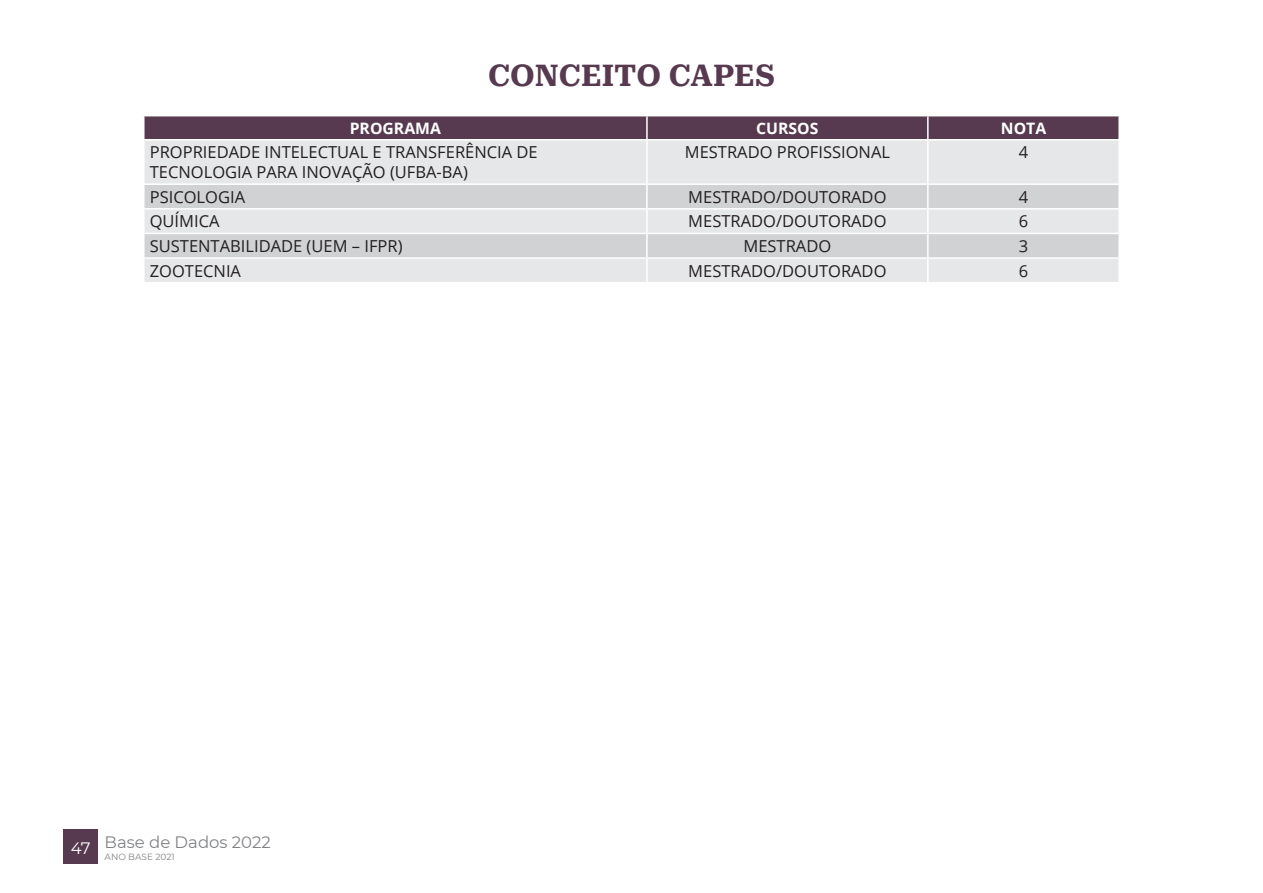
<style>
.page{position:relative;width:1263px;height:893px;background:#fff}
.page>*{position:absolute;margin:0;border:0;box-sizing:border-box;transform-origin:0 0}
.Título-Big_21222{font:700 30px "Roboto Serif";color:#573a50}
.t1{font:16.5px/19.8px "Open Sans";color:#231f20}
.t2{font:16.5px "Montserrat";color:#808285}
.Body_tabela_2_HEADER{font:700 15.75px "Open Sans";color:#fff}
.t3{font:9px "Montserrat";color:#808285}
.s1{color:#fff}
</style>
<div class="page">
<div style="left:64px;top:829px;width:34px;height:34px;background:#573a50"></div>
<div style="left:144px;top:141px;width:974px;height:141px;background:#e6e7e9"></div>
<svg style="left:144px;top:185px;width:974px;height:72px;fill:#d1d2d4"></svg>
<hr style="left:646px;top:141px;width:2px;height:42px;background:#fff">
<hr style="left:927px;top:141px;width:1px;height:42px;background:#fff">
<hr style="left:143px;top:183px;width:504px;height:2px;background:#fff">
<hr style="left:647px;top:183px;width:281px;height:2px;background:#fff">
<hr style="left:646px;top:185px;width:2px;height:23px;background:#fff">
<hr style="left:928px;top:183px;width:192px;height:2px;background:#fff">
<hr style="left:143px;top:208px;width:504px;height:2px;background:#fff">
<hr style="left:647px;top:208px;width:281px;height:2px;background:#fff">
<hr style="left:646px;top:210px;width:2px;height:23px;background:#fff">
<hr style="left:928px;top:208px;width:192px;height:2px;background:#fff">
<hr style="left:143px;top:233px;width:504px;height:1px;background:#fff">
<hr style="left:647px;top:233px;width:281px;height:1px;background:#fff">
<hr style="left:646px;top:234px;width:2px;height:23px;background:#fff">
<hr style="left:928px;top:233px;width:192px;height:1px;background:#fff">
<hr style="left:143px;top:257px;width:504px;height:2px;background:#fff">
<hr style="left:647px;top:257px;width:281px;height:2px;background:#fff">
<hr style="left:646px;top:259px;width:2px;height:23px;background:#fff">
<hr style="left:928px;top:257px;width:192px;height:2px;background:#fff">
<svg style="left:927px;top:185px;width:1px;height:97px"></svg>
<div style="left:143px;top:116px;width:975px;height:23px;background:#573a50"></div>
<p class="Título-Big_21222" style="left:488px;top:52px;width:288px">CONCEITO CAPES</p>
<p class="Body_tabela_2_HEADER" style="left:350px;top:117px;width:93px">PROGRAMA</p>
<p class="Body_tabela_2_HEADER" style="left:756px;top:117px;width:64px">CURSOS</p>
<p class="Body_tabela_2_HEADER" style="left:1001px;top:117px;width:47px">NOTA</p>
<p class="t1" style="left:150px;top:142px;width:389px">PROPRIEDADE INTELECTUAL E TRANSFERÊNCIA DE<br>TECNOLOGIA PARA INOVAÇÃO (UFBA-BA)</p>
<p class="t1" style="left:685px;top:142px;width:207px">MESTRADO PROFISSIONAL</p>
<p class="t1" style="left:1019px;top:142px;width:11px">4</p>
<p class="t1" style="left:150px;top:186px;width:97px">PSICOLOGIA</p>
<p class="t1" style="left:688px;top:186px;width:200px">MESTRADO/DOUTORADO</p>
<p class="t1" style="left:1019px;top:186px;width:11px">4</p>
<p class="t1" style="left:150px;top:211px;width:71px">QUÍMICA</p>
<p class="t1" style="left:688px;top:211px;width:200px">MESTRADO/DOUTORADO</p>
<p class="t1" style="left:1019px;top:211px;width:11px">6</p>
<p class="t1" style="left:150px;top:236px;width:254px">SUSTENTABILIDADE (UEM – IFPR)</p>
<p class="t1" style="left:743px;top:236px;width:89px">MESTRADO</p>
<p class="t1" style="left:1019px;top:236px;width:11px">3</p>
<p class="t1" style="left:150px;top:260px;width:93px">ZOOTECNIA</p>
<p class="t1" style="left:688px;top:260px;width:200px">MESTRADO/DOUTORADO</p>
<p class="t1" style="left:1019px;top:260px;width:11px">6</p>
<p class="t2" style="left:71px;top:831px;width:201px"><span class="s1">47</span> Base de Dados 2022</p>
<p class="t3" style="left:105px;top:851px;width:72px">ANO BASE 2021</p>
</div>
